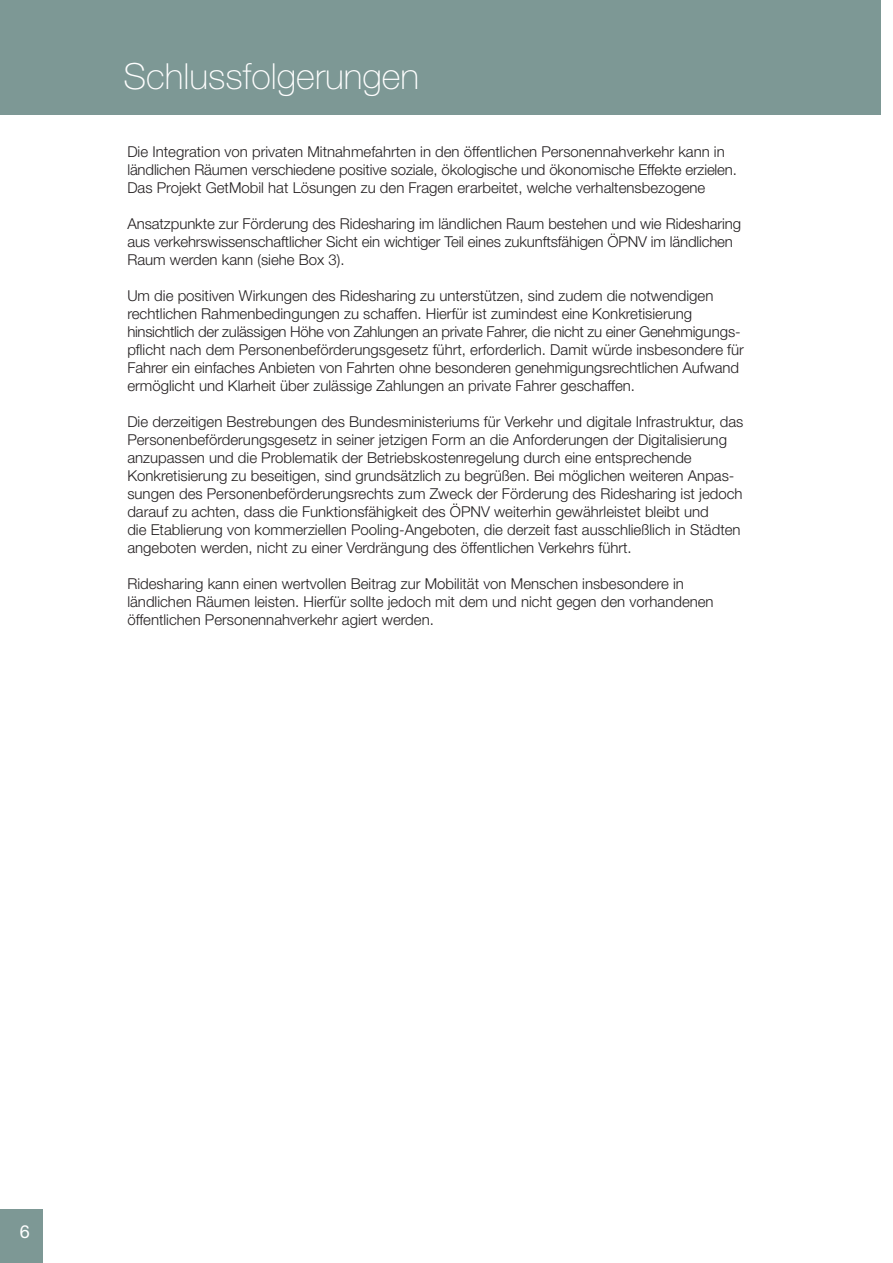
<style>
.page{position:relative;width:893px;height:1263px;background:#fff}
.page>*{position:absolute;margin:0;border:0;box-sizing:border-box;transform-origin:0 0}
.t1{font:100 36px "Helvetica Neue LT Pro";color:#fff}
.t2{font:18px "Helvetica Neue LT Pro";color:#fff}
.t3{font:300 15px/18px "Helvetica Neue LT Pro";color:#231f20}
</style>
<div class="page">
<div style="left:0;top:1210px;width:43px;height:53px;background:#7d9895"></div>
<div style="left:0;top:0;width:880px;height:115px;background:#7d9895"></div>
<h1 class="t1" style="left:123px;top:56px;width:297px">Schlussfolgerungen</h1>
<p class="t3" style="left:127px;top:143px;width:611px">Die Integration von privaten Mitnahmefahrten in den öffentlichen Personennahverkehr kann in ländlichen Räumen verschiedene positive soziale, ökologische und ökonomische Effekte erzielen.<br>Das Projekt GetMobil hat Lösungen zu den Fragen erarbeitet, welche verhaltensbezogene</p>
<p class="t3" style="left:127px;top:215px;width:615px">Ansatzpunkte zur Förderung des Ridesharing im ländlichen Raum bestehen und wie Ridesharing aus verkehrswissenschaftlicher Sicht ein wichtiger Teil eines zukunftsfähigen ÖPNV im ländlichen<br>Raum werden kann (siehe Box 3).</p>
<p class="t3" style="left:127px;top:287px;width:618px">Um die positiven Wirkungen des Ridesharing zu unterstützen, sind zudem die notwendigen rechtlichen Rahmenbedingungen zu schaffen. Hierfür ist zumindest eine Konkretisierung hinsichtlich der zulässigen Höhe von Zahlungen an private Fahrer, die nicht zu einer Genehmigungs&shy;pflicht nach dem Personenbeförderungsgesetz führt, erforderlich. Damit würde insbesondere für Fahrer ein einfaches Anbieten von Fahrten ohne besonderen genehmigungsrechtlichen Aufwand ermöglicht und Klarheit über zulässige Zahlungen an private Fahrer geschaffen.</p>
<p class="t3" style="left:127px;top:413px;width:617px">Die derzeitigen Bestrebungen des Bundesministeriums für Verkehr und digitale Infrastruktur, das Personenbeförderungsgesetz in seiner jetzigen Form an die Anforderungen der Digitalisierung anzupassen und die Problematik der Betriebskostenregelung durch eine entsprechende Konkretisierung zu beseitigen, sind grundsätzlich zu begrüßen. Bei möglichen weiteren Anpas&shy;sungen des Personenbeförderungsrechts zum Zweck der Förderung des Ridesharing ist jedoch darauf zu achten, dass die Funktionsfähigkeit des ÖPNV weiterhin gewährleistet bleibt und<br>die Etablierung von kommerziellen Pooling-Angeboten, die derzeit fast ausschließlich in Städten angeboten werden, nicht zu einer Verdrängung des öffentlichen Verkehrs führt.</p>
<p class="t3" style="left:127px;top:575px;width:588px">Ridesharing kann einen wertvollen Beitrag zur Mobilität von Menschen insbesondere in ländlichen Räumen leisten. Hierfür sollte jedoch mit dem und nicht gegen den vorhandenen öffentlichen Personennahverkehr agiert werden.</p>
<p class="t2" style="left:20px;top:1220px;width:12px">6</p>
</div>
